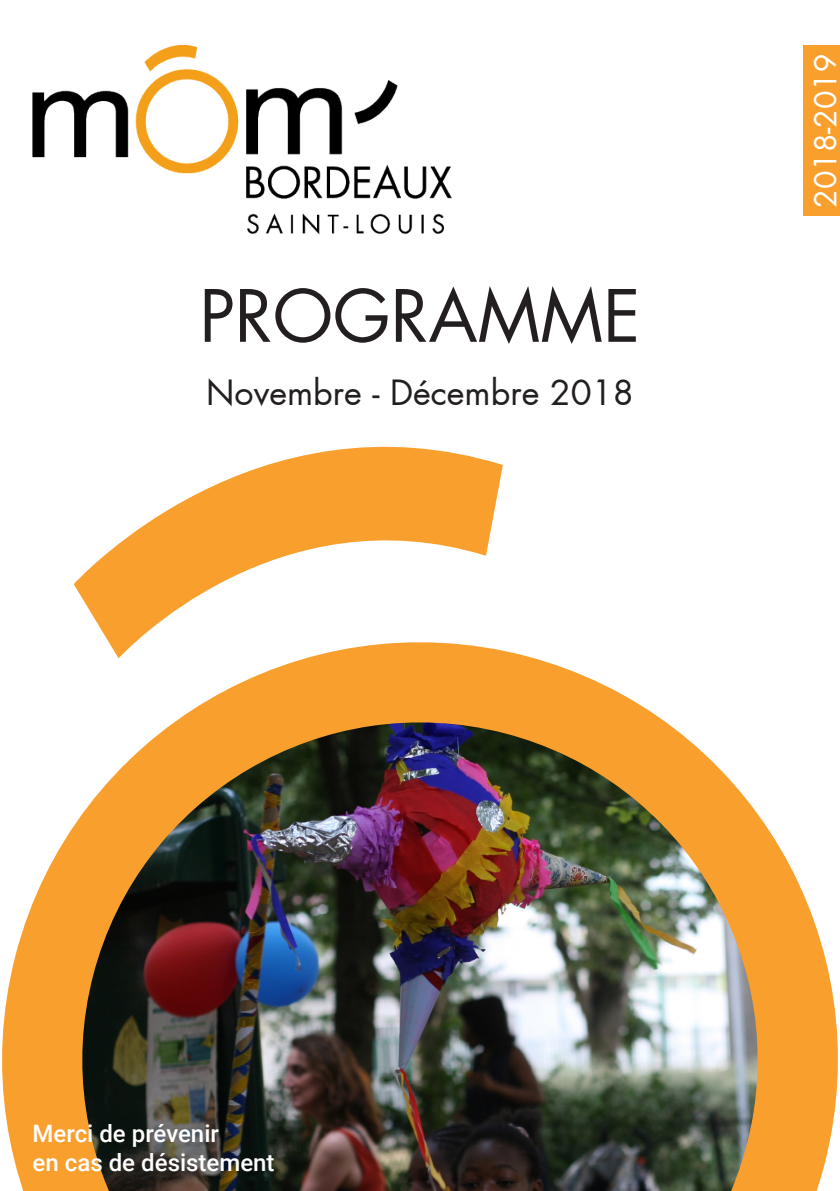
<style>
.page{position:relative;width:840px;height:1191px;background:#fff}
.page>*{position:absolute;margin:0;border:0;box-sizing:border-box;transform-origin:0 0}
.t1{font:70px "Futura";color:#231f20}
.t2{font:34px "Futura";color:#231f20}
.t3{font:30px "Futura";color:#fff}
.t4{font:500 24px "Roboto";color:#fff}
</style>
<div class="page">
<svg style="left:74px;top:446px;width:428px;height:152px;fill:#f99f2d"></svg>
<img style="left:2px;top:598px;width:836px;height:593px">
<div style="left:803px;top:45px;width:36px;height:170px;background:#f99f2d"></div>
<img style="left:33px;top:45px;width:418px;height:190px">
<p class="t1" style="left:199px;top:271px;width:442px">PROGRAMME</p>
<p class="t2" style="left:206px;top:370px;width:429px">Novembre - Décembre 2018</p>
<p class="t3" style="left:805px;top:208px;width:156px;rotate:-90deg">2018-2019</p>
<p class="t4" style="left:33px;top:1117px;width:188px">Merci de prévenir</p>
<p class="t4" style="left:33px;top:1145px;width:243px">en cas de désistement</p>
</div>
